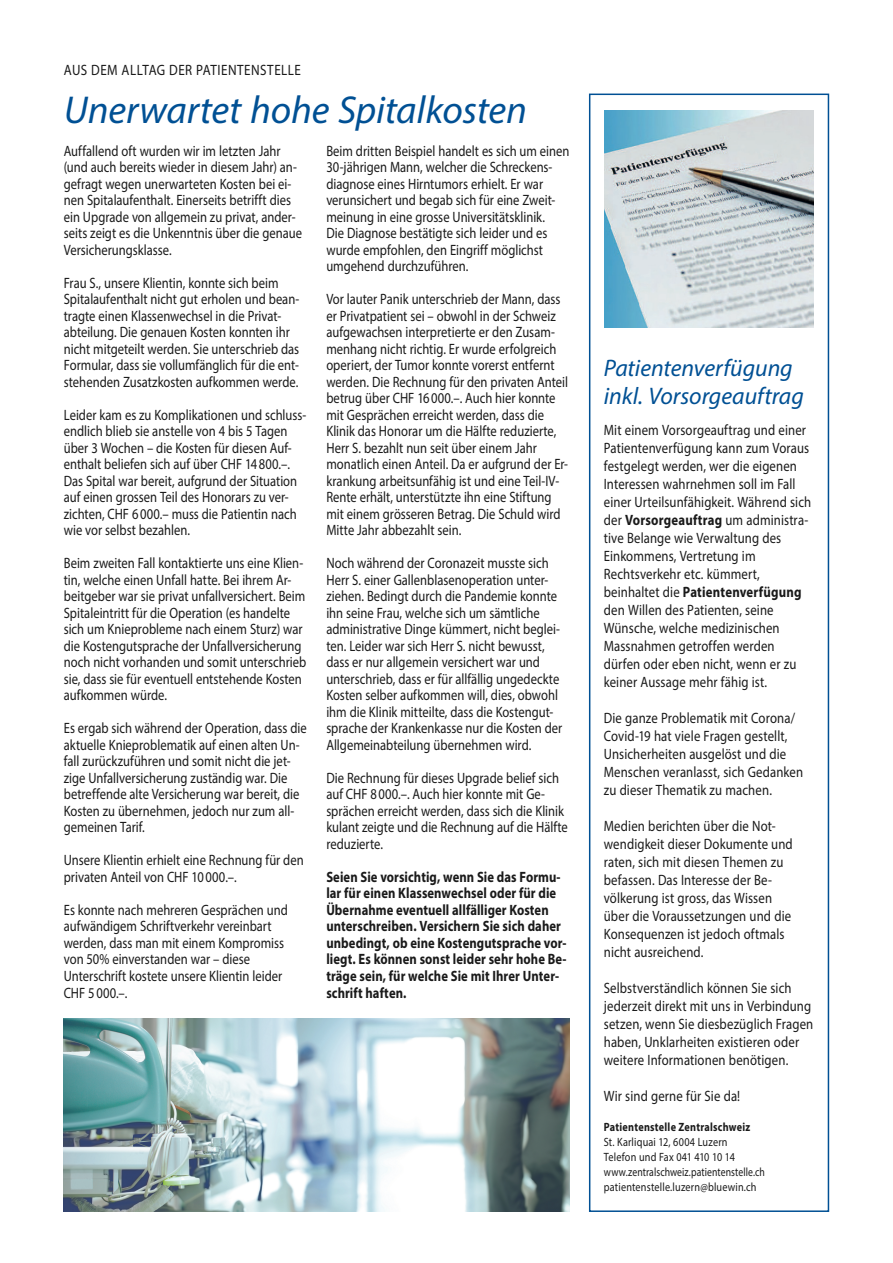
<style>
.page{position:relative;width:893px;height:1263px;background:#fff}
.page>*{position:absolute;margin:0;border:0;box-sizing:border-box;transform-origin:0 0}
.t1{font:italic 39px "Myriad Pro";letter-spacing:-.005em;color:#005094}
.t2{font:italic 24px/28.5px "Myriad Pro";color:#005094}
.t3{font:15px/16.5px "Myriad Pro";color:#1a1a1a;scale:.84 1}
.t4{font:15px/18px "Myriad Pro";color:#1a1a1a;scale:.85 1}
.t5{font:700 15px/16.5px "Myriad Pro";letter-spacing:.005em;color:#1a1a1a;scale:.84 1}
.t6{font:15px "Myriad Pro";letter-spacing:.035em;color:#1a1a1a;scale:.87 1}
.t7{font:12px/15px "Myriad Pro";letter-spacing:.015em;color:#1a1a1a;scale:.85 1}
.t8{font:700 12px "Myriad Pro";letter-spacing:.025em;color:#1a1a1a;scale:.85 1}
.s1{font-weight:700}
</style>
<div class="page">
<div style="left:589px;top:94px;width:240px;height:1118px;border:2px solid #005094"></div>
<img style="left:605px;top:111px;width:208px;height:217px">
<img style="left:64px;top:1018px;width:506px;height:194px">
<p class="t6" style="left:64px;top:61px;width:274px">AUS DEM ALLTAG DER PATIENTENSTELLE</p>
<h1 class="t1" style="left:64px;top:86px;width:465px">Unerwartet hohe Spitalkosten</h1>
<p class="t3" style="left:64px;top:142px;width:285px">Auffallend oft wurden wir im letzten Jahr (und auch bereits wieder in diesem Jahr) an&shy;gefragt wegen unerwarteten Kosten bei ei&shy;nen Spitalaufenthalt. Einerseits betrifft dies ein Upgrade von allgemein zu privat, ander&shy;seits zeigt es die Unkenntnis über die genaue Versicherungsklasse.</p>
<p class="t3" style="left:64px;top:274px;width:282px">Frau S., unsere Klientin, konnte sich beim Spitalaufenthalt nicht gut erholen und bean&shy;tragte einen Klassenwechsel in die Privat&shy;abteilung. Die genauen Kosten konnten ihr nicht mitgeteilt werden. Sie unterschrieb das Formular, dass sie vollumfänglich für die ent&shy;stehenden Zusatzkosten aufkommen werde.</p>
<p class="t3" style="left:64px;top:406px;width:290px">Leider kam es zu Komplikationen und schluss&shy;endlich blieb sie anstelle von 4 bis 5 Tagen über 3 Wochen – die Kosten für diesen Auf&shy;enthalt beliefen sich auf über CHF 14800.–.<br>Das Spital war bereit, aufgrund der Situation auf einen grossen Teil des Honorars zu ver&shy;zichten, CHF 6000.– muss die Patientin nach wie vor selbst bezahlen.</p>
<p class="t3" style="left:64px;top:555px;width:290px">Beim zweiten Fall kontaktierte uns eine Klien&shy;tin, welche einen Unfall hatte. Bei ihrem Ar&shy;beitgeber war sie privat unfallversichert. Beim Spitaleintritt für die Operation (es handelte sich um Knieprobleme nach einem Sturz) war die Kostengutsprache der Unfallversicherung noch nicht vorhanden und somit unterschrieb sie, dass sie für eventuell entstehende Kosten aufkommen würde.</p>
<p class="t3" style="left:64px;top:720px;width:291px">Es ergab sich während der Operation, dass die aktuelle Knieproblematik auf einen alten Un&shy;fall zurückzuführen und somit nicht die jet&shy;zige Unfallversicherung zuständig war. Die betreffende alte Versicherung war bereit, die Kosten zu übernehmen, jedoch nur zum all&shy;gemeinen Tarif.</p>
<p class="t3" style="left:64px;top:852px;width:287px">Unsere Klientin erhielt eine Rechnung für den privaten Anteil von CHF 10000.–.</p>
<p class="t3" style="left:64px;top:901px;width:268px">Es konnte nach mehreren Gesprächen und aufwändigem Schriftverkehr vereinbart werden, dass man mit einem Kompromiss von 50% einverstanden war – diese Unterschrift kostete unsere Klientin leider CHF 5000.–.</p>
<p class="t3" style="left:326px;top:142px;width:291px">Beim dritten Beispiel handelt es sich um einen 30-jährigen Mann, welcher die Schreckens&shy;diagnose eines Hirntumors erhielt. Er war verunsichert und begab sich für eine Zweit&shy;meinung in eine grosse Universitätsklinik.<br>Die Diagnose bestätigte sich leider und es wurde empfohlen, den Eingriff möglichst umgehend durchzuführen.</p>
<p class="t3" style="left:326px;top:291px;width:289px">Vor lauter Panik unterschrieb der Mann, dass er Privatpatient sei – obwohl in der Schweiz aufgewachsen interpretierte er den Zusam&shy;menhang nicht richtig. Er wurde erfolgreich operiert, der Tumor konnte vorerst entfernt werden. Die Rechnung für den privaten Anteil betrug über CHF 16000.–. Auch hier konnte mit Gesprächen erreicht werden, dass die Klinik das Honorar um die Hälfte reduzierte, Herr S. bezahlt nun seit über einem Jahr monatlich einen Anteil. Da er aufgrund der Er&shy;krankung arbeitsunfähig ist und eine Teil-IV-Rente erhält, unterstützte ihn eine Stiftung mit einem grösseren Betrag. Die Schuld wird Mitte Jahr abbezahlt sein.</p>
<p class="t3" style="left:326px;top:555px;width:282px">Noch während der Coronazeit musste sich Herr S. einer Gallenblasenoperation unter&shy;ziehen. Bedingt durch die Pandemie konnte ihn seine Frau, welche sich um sämtliche administrative Dinge kümmert, nicht beglei&shy;ten. Leider war sich Herr S. nicht bewusst, dass er nur allgemein versichert war und unterschrieb, dass er für allfällig ungedeckte Kosten selber aufkommen will, dies, obwohl ihm die Klinik mitteilte, dass die Kostengut&shy;sprache der Krankenkasse nur die Kosten der Allgemeinabteilung übernehmen wird.</p>
<p class="t3" style="left:326px;top:769px;width:289px">Die Rechnung für dieses Upgrade belief sich auf CHF 8000.–. Auch hier konnte mit Ge&shy;sprächen erreicht werden, dass sich die Klinik kulant zeigte und die Rechnung auf die Hälfte reduzierte.</p>
<p class="t5" style="left:326px;top:868px;width:288px">Seien Sie vorsichtig, wenn Sie das Formu&shy;lar für einen Klassenwechsel oder für die Übernahme eventuell allfälliger Kosten unterschreiben. Versichern Sie sich daher unbedingt, ob eine Kostengutsprache vor&shy;liegt. Es können sonst leider sehr hohe Be&shy;träge sein, für welche Sie mit Ihrer Unter&shy;schrift haften.</p>
<h2 class="t2" style="left:604px;top:353px;width:202px">Patientenverfügung inkl. Vorsorgeauftrag</h2>
<p class="t4" style="left:604px;top:421px;width:245px">Mit einem Vorsorgeauftrag und einer Patientenverfügung kann zum Voraus festgelegt werden, wer die eigenen Interessen wahrnehmen soll im Fall einer Urteilsunfähigkeit. Während sich der <span class="s1">Vorsorgeauftrag</span> um administra&shy;tive Belange wie Verwaltung des Einkommens, Vertretung im Rechtsverkehr etc. kümmert, beinhaltet die <span class="s1">Patientenverfügung </span>den Willen des Patienten, seine Wünsche, welche medizinischen Massnahmen getroffen werden dürfen oder eben nicht, wenn er zu keiner Aussage mehr fähig ist.</p>
<p class="t4" style="left:604px;top:709px;width:236px">Die ganze Problematik mit Corona/ Covid-19 hat viele Fragen gestellt, Unsicherheiten ausgelöst und die Menschen veranlasst, sich Gedanken zu dieser Thematik zu machen.</p>
<p class="t4" style="left:604px;top:817px;width:224px">Medien berichten über die Not&shy;wendigkeit dieser Dokumente und raten, sich mit diesen Themen zu befassen. Das Interesse der Be&shy;völkerung ist gross, das Wissen über die Voraussetzungen und die<br>Konsequenzen ist jedoch oftmals nicht ausreichend.</p>
<p class="t4" style="left:604px;top:979px;width:248px">Selbstverständlich können Sie sich jederzeit direkt mit uns in Verbindung setzen, wenn Sie diesbezüglich Fragen haben, Unklarheiten existieren oder weitere Informationen benötigen.</p>
<p class="t4" style="left:604px;top:1087px;width:162px">Wir sind gerne für Sie da!</p>
<p class="t8" style="left:604px;top:1119px;width:174px">Patientenstelle Zentralschweiz</p>
<p class="t7" style="left:604px;top:1135px;width:191px">St. Karliquai 12, 6004 Luzern<br>Telefon und Fax 041 410 10 14 www.zentralschweiz.patientenstelle.ch patientenstelle.luzern@bluewin.ch</p>
</div>
